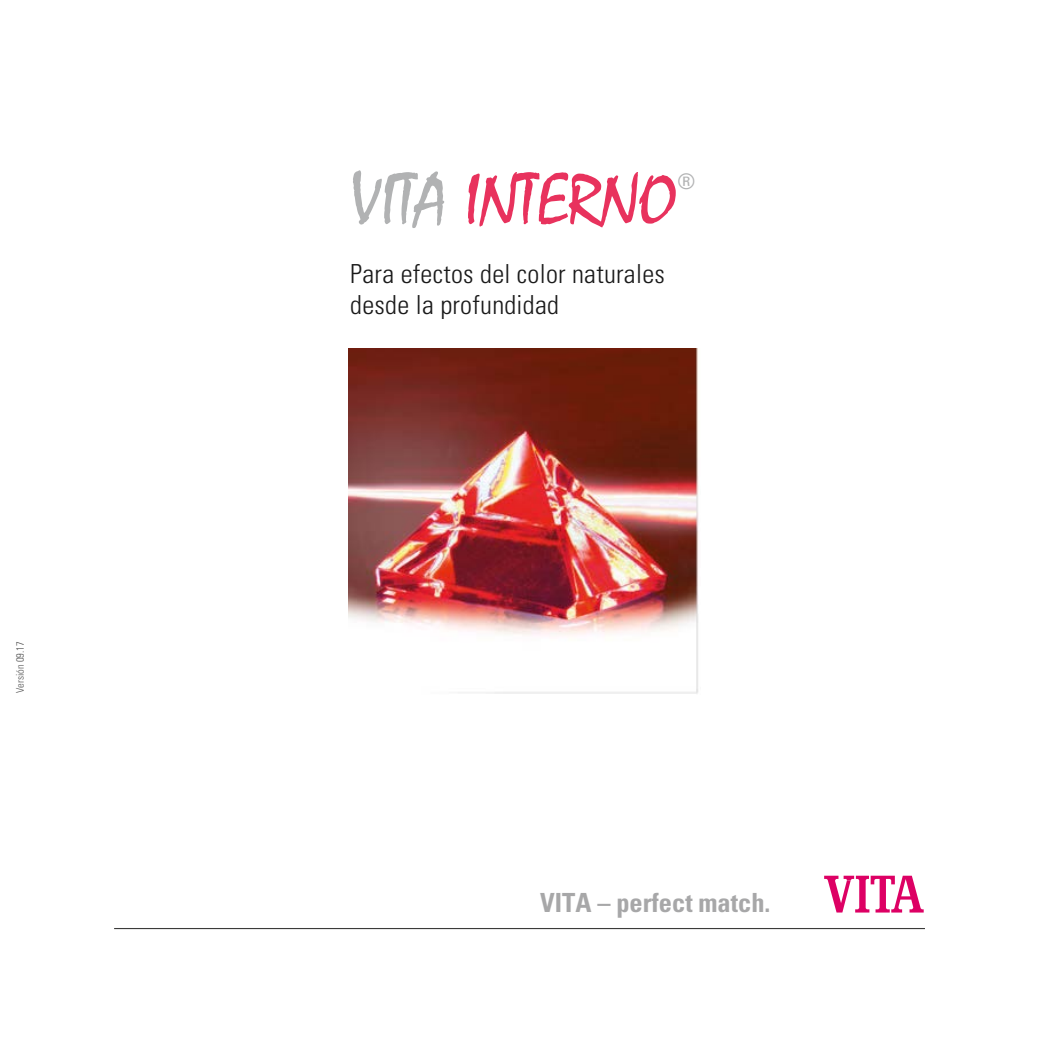
<style>
.page{position:relative;width:1042px;height:1042px;background:#fff}
.page>*{position:absolute;margin:0;border:0;box-sizing:border-box;transform-origin:0 0}
.t1{font:73.5px "Mistral";letter-spacing:-.01em;color:#e8325d}
.t2{font:700 condensed 26.43px "Univers LT";color:#a7a7a8}
.t3{font:300 condensed 26.25px/31.5px "Univers LT";letter-spacing:.01em;color:#1a1a1a}
.t4{font:condensed 21.35px "Univers LT";color:#b1b2b3}
.t5{font:300 condensed 10.5px "Univers";color:#595959}
.s1{font-family:"Univers LT";color:#4d4d4d}
.s2{color:#b1b2b3}
</style>
<div class="page">
<svg style="left:824px;top:875px;width:99px;height:37px"></svg>
<hr style="left:114px;top:928px;width:811px;height:1px;background:#3b3b3a">
<img style="left:348px;top:348px;width:351px;height:346px">
<p class="t5" style="left:14px;top:693px;width:53px;rotate:-90deg">Versión <span class="s1">09.17</span></p>
<h1 class="t1" style="left:350px;top:159px;width:328px"><span class="s2">VITA</span> INTERNO</h1>
<p class="t4" style="left:678px;top:168px;width:19px">®</p>
<p class="t3" style="left:350px;top:258px;width:316px">Para efectos del color naturales desde la profundidad</p>
<p class="t2" style="left:540px;top:886px;width:232px">VITA – perfect match.</p>
</div>
